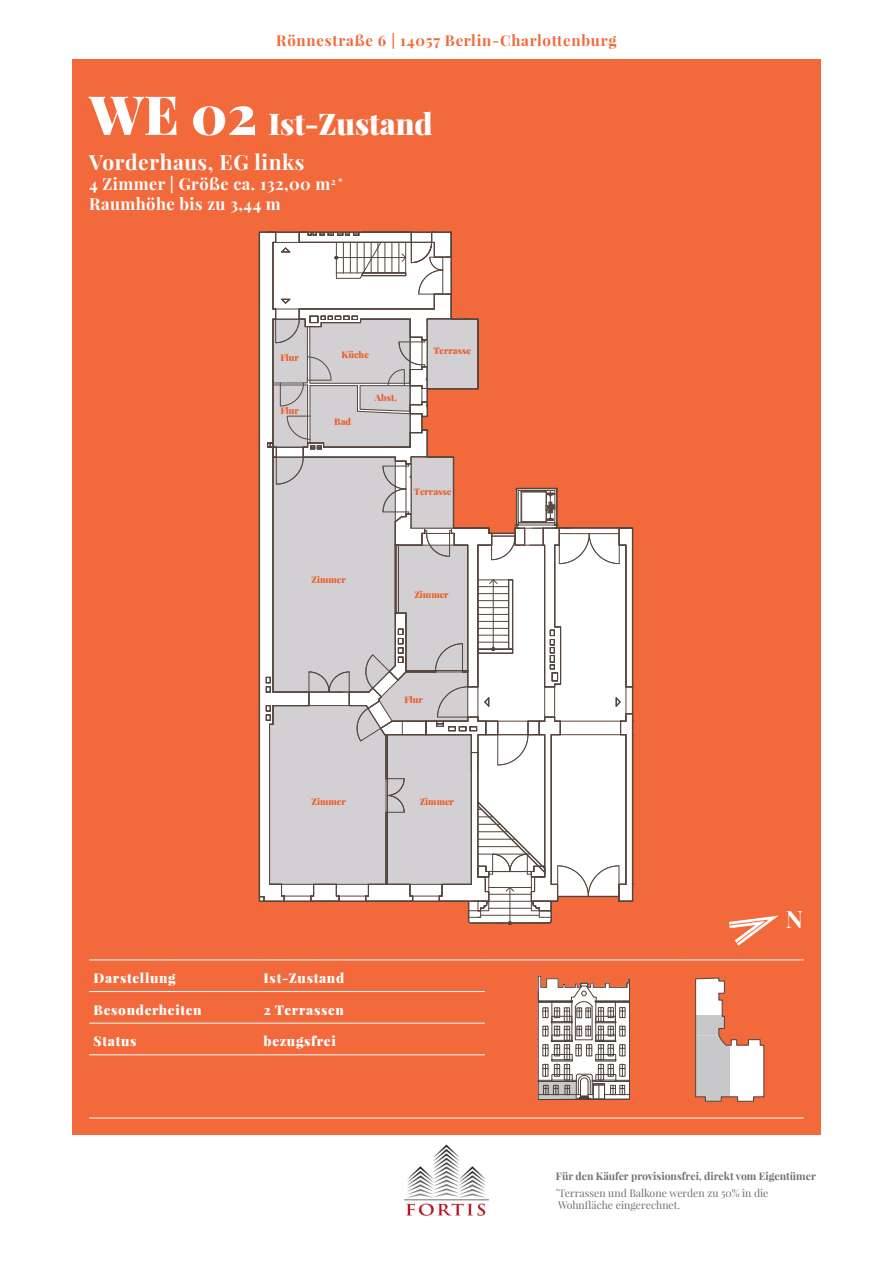
<style>
.page{position:relative;width:893px;height:1263px;background:#fff}
.page>*{position:absolute;margin:0;border:0;box-sizing:border-box;transform-origin:0 0}
.t1{font:900 30px "Playfair Display";color:#fff}
.t2{font:700 24px "Playfair Display";color:#fff}
.t3{font:700 21px "Playfair Display";letter-spacing:.025em;color:#fff}
.t4{font:700 16.5px/20.1px "Playfair Display";letter-spacing:.025em;color:#fff}
.t5{font:700 15px "Playfair Display";letter-spacing:.05em;color:#f2693b}
.t6{font:900 13.5px "Playfair Display";letter-spacing:.05em;color:#fff}
.t7{font:700 10.5px/16.2px "Playfair Display";color:#726f6d}
.t8{font:10.5px "Playfair Display";color:#726f6d}
.t9{font:900 9.15px "Playfair Display";color:#eb5f30}
.s1{font-size:54px}
.s2{font-weight:400}
</style>
<div class="page">
<img style="left:405px;top:1144px;width:83px;height:72px">
<div style="left:72px;top:60px;width:749px;height:1075px;background:#f2693b"></div>
<svg style="left:729px;top:915px;width:50px;height:31px"></svg>
<hr style="left:89px;top:959px;width:170px;height:1px;background:#fff">
<hr style="left:259px;top:959px;width:226px;height:1px;background:#fff">
<hr style="left:485px;top:959px;width:196px;height:1px;background:#fff">
<hr style="left:681px;top:959px;width:123px;height:1px;background:#fff">
<hr style="left:89px;top:991px;width:170px;height:1px;background:#fff">
<hr style="left:259px;top:991px;width:226px;height:1px;background:#fff">
<hr style="left:89px;top:1023px;width:170px;height:1px;background:#fff">
<hr style="left:259px;top:1023px;width:226px;height:1px;background:#fff">
<hr style="left:89px;top:1054px;width:170px;height:1px;background:#fff">
<hr style="left:259px;top:1054px;width:226px;height:1px;background:#fff">
<hr style="left:89px;top:1118px;width:170px;height:1px;background:#fff">
<hr style="left:259px;top:1118px;width:226px;height:1px;background:#fff">
<hr style="left:485px;top:1118px;width:196px;height:1px;background:#fff">
<hr style="left:681px;top:1118px;width:123px;height:1px;background:#fff">
<svg style="left:537px;top:975px;width:93px;height:125px;background:#c6b8b3"></svg>
<svg style="left:695px;top:977px;width:70px;height:125px"></svg>
<svg style="left:258px;top:231px;width:376px;height:693px"></svg>
<h3 class="t5" style="left:276px;top:31px;width:342px">Rönnestraße 6 | 14057 Berlin-Charlottenburg</h3>
<h1 class="t1" style="left:89px;top:104px;width:345px"><span class="s1">WE 02</span> Ist-Zustand</h1>
<h3 class="t3" style="left:89px;top:148px;width:217px">Vorderhaus, EG links</h3>
<h3 class="t4" style="left:89px;top:174px;width:255px">4 Zimmer | Größe ca. 132,00 m<sup>2</sup> <sup>*<br></sup>Raumhöhe bis zu 3,44 m</h3>
<p class="t9" style="left:280px;top:352px;width:20px">Flur</p>
<p class="t9" style="left:280px;top:405px;width:20px">Flur</p>
<p class="t9" style="left:342px;top:349px;width:29px">Küche</p>
<p class="t9" style="left:334px;top:416px;width:18px">Bad</p>
<p class="t9" style="left:375px;top:392px;width:23px">Abst.</p>
<p class="t9" style="left:434px;top:345px;width:39px">Terrasse</p>
<p class="t9" style="left:414px;top:486px;width:39px">Terrasse</p>
<p class="t9" style="left:312px;top:573px;width:36px">Zimmer</p>
<p class="t9" style="left:414px;top:589px;width:36px">Zimmer</p>
<p class="t9" style="left:404px;top:694px;width:20px">Flur</p>
<p class="t9" style="left:312px;top:795px;width:36px">Zimmer</p>
<p class="t9" style="left:420px;top:795px;width:36px">Zimmer</p>
<p class="t6" style="left:94px;top:969px;width:84px">Darstellung</p>
<p class="t6" style="left:264px;top:969px;width:82px">Ist-Zustand</p>
<p class="t6" style="left:94px;top:1001px;width:110px">Besonderheiten</p>
<p class="t6" style="left:264px;top:1001px;width:82px">2 Terrassen</p>
<p class="t6" style="left:94px;top:1032px;width:45px">Status</p>
<p class="t6" style="left:264px;top:1032px;width:74px">bezugsfrei</p>
<h2 class="t2" style="left:786px;top:903px;width:19px">N</h2>
<p class="t7" style="left:556px;top:1168px;width:262px">Für den Käufer provisionsfrei, direkt vom Eigentümer <sup>*</sup><span class="s2">Terrassen und Balkone werden zu 50% in die</span></p>
<p class="t8" style="left:558px;top:1198px;width:124px">Wohnfläche eingerechnet.</p>
</div>
